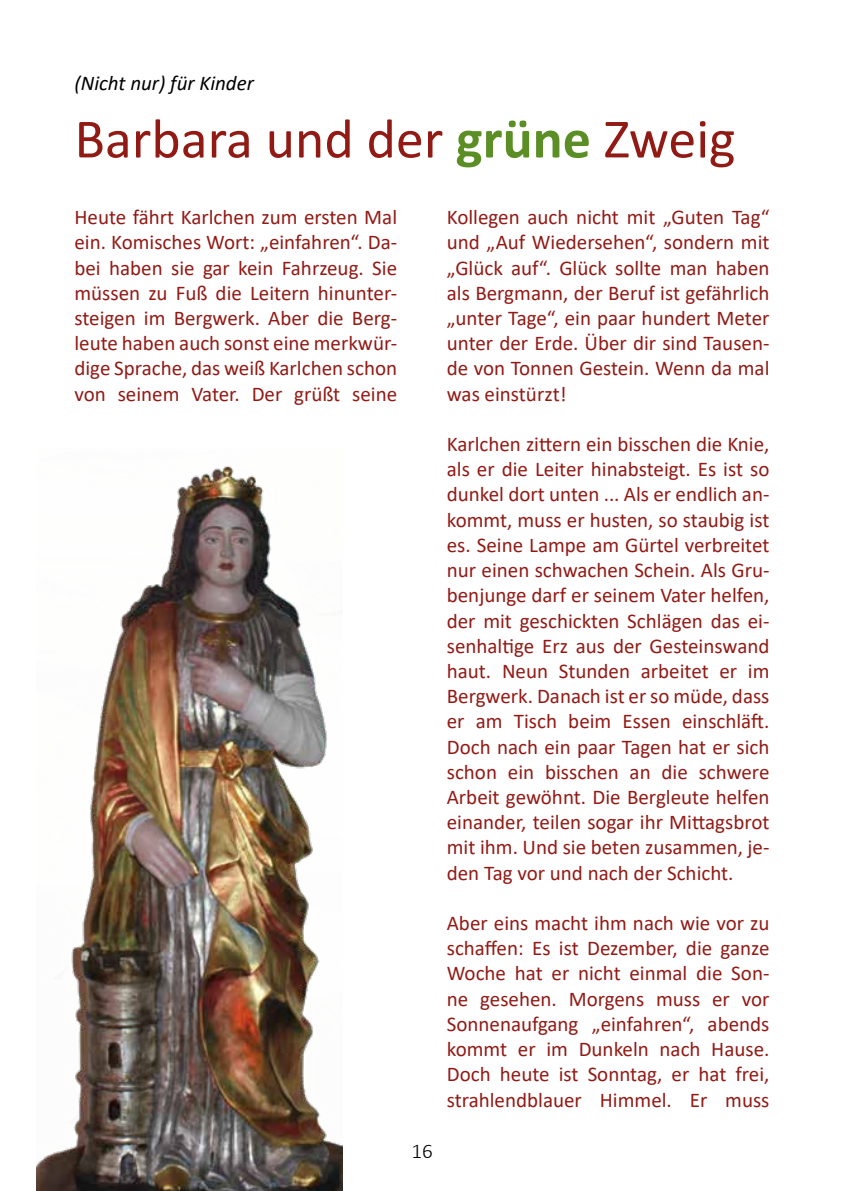
<style>
.page{position:relative;width:844px;height:1191px;background:#fff}
.page>*{position:absolute;margin:0;border:0;box-sizing:border-box;transform-origin:0 0}
.t1{font:56px "Calibri";color:#921a15}
.t2{font:21px/25.2px "Calibri";color:#921a15;text-align:justify}
.t3{font:italic 21px "Calibri";color:#000}
.t4{font:300 21px "Calibri";color:#000}
.s1{font-weight:700;color:#5b8e24}
</style>
<div class="page">
<img style="left:36px;top:465px;width:306px;height:726px">
<p class="t3" style="left:74px;top:69px;width:181px">(Nicht nur) für Kinder</p>
<h1 class="t1" style="left:74px;top:100px;width:662px">Barbara und der <span class="s1">grüne</span> Zweig</h1>
<p class="t2" style="left:74px;top:204px;width:324px">Heute fährt Karlchen zum ersten Mal ein. Komisches Wort: „einfahren“. Da&shy;bei haben sie gar kein Fahrzeug. Sie müssen zu Fuß die Leitern hinunter&shy;steigen im Bergwerk. Aber die Berg&shy;leute haben auch sonst eine merkwür&shy;dige Sprache, das weiß Karlchen schon von seinem Vater. Der grüßt seine</p>
<p class="t4" style="left:411px;top:1137px;width:23px">16</p>
<p class="t2" style="left:446px;top:204px;width:324px">Kollegen auch nicht mit „Guten Tag“ und „Auf Wiedersehen“, sondern mit „Glück auf“. Glück sollte man haben als Bergmann, der Beruf ist gefährlich „unter Tage“, ein paar hundert Meter unter der Erde. Über dir sind Tausen&shy;de von Tonnen Gestein. Wenn da mal was einstürzt!</p>
<p class="t2" style="left:446px;top:431px;width:324px">Karlchen zittern ein bisschen die Knie, als er die Leiter hinabsteigt. Es ist so dunkel dort unten ... Als er endlich an&shy;kommt, muss er husten, so staubig ist es. Seine Lampe am Gürtel verbreitet nur einen schwachen Schein. Als Gru&shy;benjunge darf er seinem Vater helfen, der mit geschickten Schlägen das ei&shy;senhaltige Erz aus der Gesteinswand haut. Neun Stunden arbeitet er im Bergwerk. Danach ist er so müde, dass er am Tisch beim Essen einschläft.<br>Doch nach ein paar Tagen hat er sich schon ein bisschen an die schwere Arbeit gewöhnt. Die Bergleute helfen einander, teilen sogar ihr Mittagsbrot mit ihm. Und sie beten zusammen, je&shy;den Tag vor und nach der Schicht.</p>
<p class="t2" style="left:446px;top:910px;width:324px">Aber eins macht ihm nach wie vor zu schaffen: Es ist Dezember, die ganze Woche hat er nicht einmal die Son&shy;ne gesehen. Morgens muss er vor Sonnenaufgang „einfahren“, abends kommt er im Dunkeln nach Hause.<br>Doch heute ist Sonntag, er hat frei, strahlendblauer Himmel. Er muss</p>
</div>
